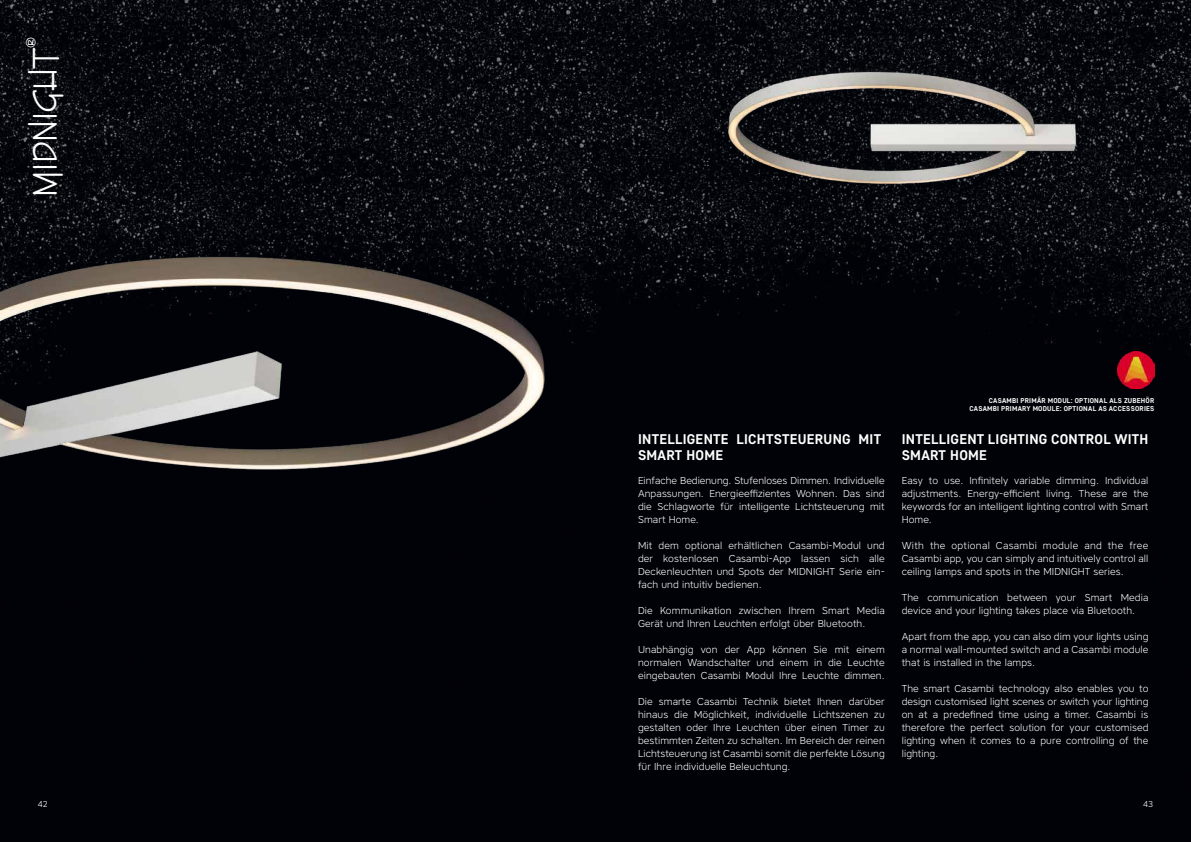
<style>
.page{position:relative;width:1191px;height:842px;background:#fff}
.page>*{position:absolute;margin:0;border:0;box-sizing:border-box;transform-origin:0 0}
.t1{font:35px "Enviro";color:#fff}
.t2{font:700 14px/16px "Core Sans D55";letter-spacing:.02em;color:#fff}
.t3{font:14px "Enviro";color:#fff}
.t4{font:300 10px/13px "Core Sans A35";letter-spacing:.01em;color:#fff;text-align:justify}
.t5{font:300 8.5px "Core Sans A35";color:#fff}
.t6{font:700 7px/8.7px "Core Sans D55";letter-spacing:.03em;color:#fff;text-align:right}
</style>
<div class="page">
<div style="left:595px;top:0;width:596px;height:842px;background:#000207"></div>
<svg style="left:0;top:0;width:595px;height:842px;background:#020409"></svg>
<img style="left:0;top:120px;width:564px;height:385px">
<img style="left:706px;top:13px;width:397px;height:231px">
<img style="left:1117px;top:351px;width:37px;height:37px">
<h2 class="t3" style="left:23px;top:48px;width:13px;rotate:-90deg">®</h2>
<h1 class="t1" style="left:26px;top:197px;width:151px;rotate:-90deg">MIDNIGHT</h1>
<p class="t6" style="left:969px;top:395px;width:186px">CASAMBI PRIMÄR MODUL: OPTIONAL ALS ZUBEHÖR<br>CASAMBI PRIMARY MODULE: OPTIONAL AS ACCESSORIES</p>
<h2 class="t2" style="left:638px;top:431px;width:245px">INTELLIGENTE LICHTSTEUERUNG MIT<br>SMART HOME</h2>
<h2 class="t2" style="left:901px;top:431px;width:248px">INTELLIGENT LIGHTING CONTROL WITH<br>SMART HOME</h2>
<p class="t4" style="left:638px;top:474px;width:248px">Einfache Bedienung. Stufenloses Dimmen. Individuelle Anpassungen. Energieeffizientes Wohnen. Das sind die Schlagworte für intelligente Lichtsteuerung mit Smart Home.</p>
<p class="t4" style="left:638px;top:539px;width:248px">Mit dem optional erhältlichen Casambi-Modul und der kostenlosen Casambi-App lassen sich alle Deckenleuchten und Spots der MIDNIGHT Serie ein&shy;fach und intuitiv bedienen.</p>
<p class="t4" style="left:638px;top:604px;width:248px">Die Kommunikation zwischen Ihrem Smart Media<br>Gerät und Ihren Leuchten erfolgt über Bluetooth.</p>
<p class="t4" style="left:638px;top:643px;width:248px">Unabhängig von der App können Sie mit einem normalen Wandschalter und einem in die Leuchte eingebauten Casambi Modul Ihre Leuchte dimmen.</p>
<p class="t4" style="left:638px;top:695px;width:248px">Die smarte Casambi Technik bietet Ihnen darüber hinaus die Möglichkeit, individuelle Lichtszenen zu gestalten oder Ihre Leuchten über einen Timer zu bestimmten Zeiten zu schalten. Im Bereich der reinen Lichtsteuerung ist Casambi somit die perfekte Lösung für Ihre individuelle Beleuchtung.</p>
<p class="t4" style="left:901px;top:474px;width:248px">Easy to use. Infinitely variable dimming. Individual adjustments. Energy-efficient living. These are the keywords for an intelligent lighting control with Smart Home.</p>
<p class="t4" style="left:901px;top:539px;width:248px">With the optional Casambi module and the free Casambi app, you can simply and intuitively control all ceiling lamps and spots in the MIDNIGHT series.</p>
<p class="t4" style="left:901px;top:591px;width:248px">The communication between your Smart Media device and your lighting takes place via Bluetooth.</p>
<p class="t4" style="left:901px;top:630px;width:248px">Apart from the app, you can also dim your lights using a normal wall-mounted switch and a Casambi module that is installed in the lamps.</p>
<p class="t4" style="left:901px;top:682px;width:248px">The smart Casambi technology also enables you to design customised light scenes or switch your lighting on at a predefined time using a timer. Casambi is therefore the perfect solution for your customised lighting when it comes to a pure controlling of the lighting.</p>
<p class="t5" style="left:38px;top:799px;width:11px">42</p>
<p class="t5" style="left:1143px;top:799px;width:11px">43</p>
</div>
